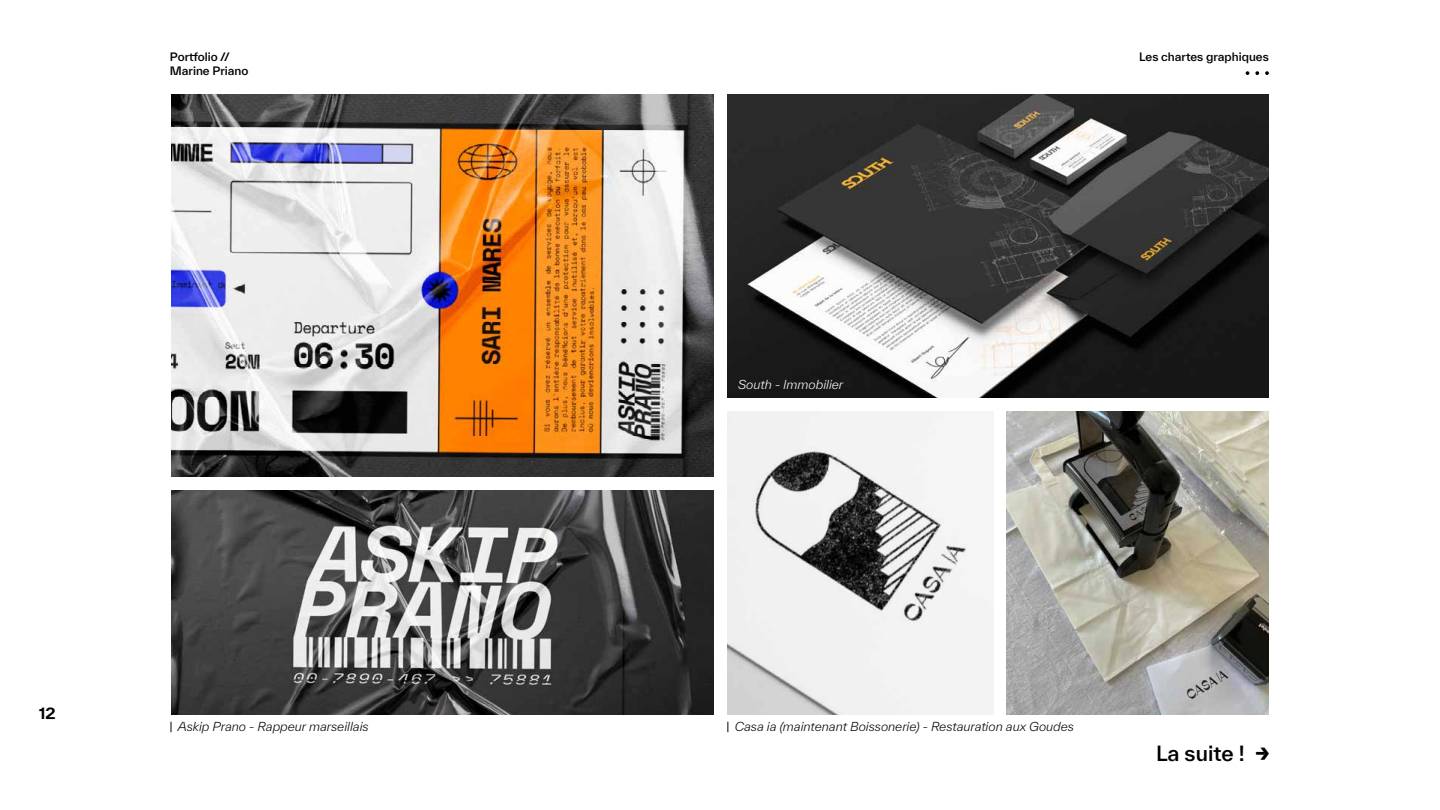
<style>
.page{position:relative;width:1440px;height:810px;background:#fff}
.page>*{position:absolute;margin:0;border:0;box-sizing:border-box;transform-origin:0 0}
.t1{font:500 20.25px "TWK Everett";color:#000}
.t2{font:700 15px "TWK Everett";color:#000}
.t3{font:italic 300 12px "TWK Everett";color:#000}
.t4{font:italic 300 12px "TWK Everett";color:#fff}
.t5{font:500 11.25px/13.5px "TWK Everett";color:#000}
.s1{font-size:27px}
</style>
<div class="page">
<svg style="left:1265px;top:71px;width:4px;height:4px"></svg>
<svg style="left:1246px;top:71px;width:3px;height:4px"></svg>
<svg style="left:1255px;top:71px;width:4px;height:4px"></svg>
<img style="left:171px;top:94px;width:543px;height:383px">
<img style="left:171px;top:490px;width:543px;height:225px">
<img style="left:728px;top:94px;width:541px;height:304px">
<img style="left:728px;top:411px;width:265px;height:304px">
<img style="left:1007px;top:411px;width:262px;height:304px">
<p class="t5" style="left:170px;top:50px;width:80px">Portfolio //<br>Marine Priano</p>
<p class="t4" style="left:738px;top:376px;width:107px">South - Immobilier</p>
<p class="t5" style="left:1139px;top:50px;width:131px">Les chartes graphiques</p>
<p class="t2" style="left:39px;top:702px;width:18px">12</p>
<p class="t3" style="left:178px;top:718px;width:192px">Askip Prano - Rappeur marseillais</p>
<p class="t3" style="left:735px;top:718px;width:341px">Casa ia (maintenant Boissonerie) - Restauration aux Goudes</p>
<h1 class="t1" style="left:1156px;top:739px;width:116px">La suite ! <span class="s1">-›</span></h1>
</div>
